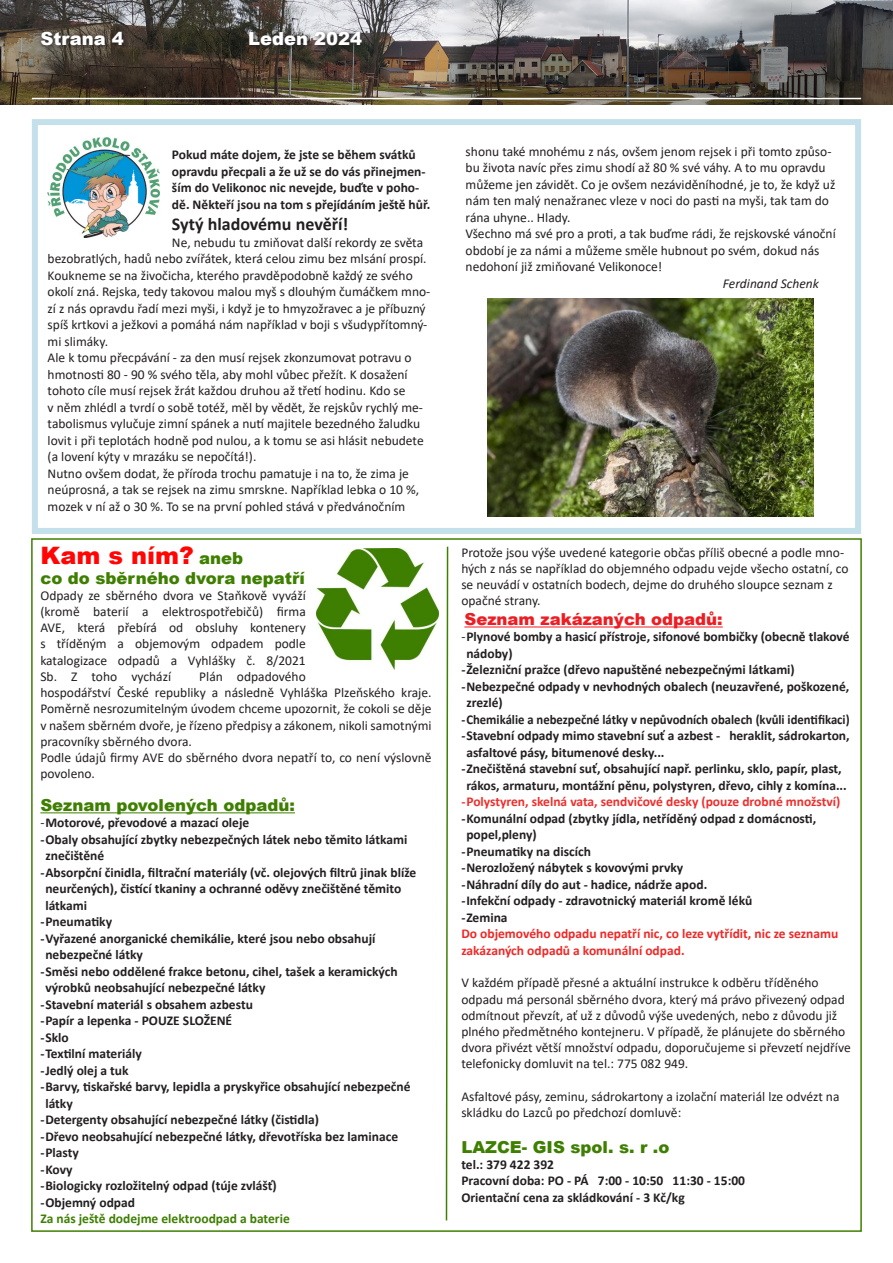
<style>
.page{position:relative;width:893px;height:1263px;background:#fff}
.page>*{position:absolute;margin:0;border:0;box-sizing:border-box;transform-origin:0 0}
.t1{font:900 24px "Arial";color:#ff0605}
.t2{font:700 18px "Calibri";color:#231f20}
.t3{font:900 18px "Arial";color:#fff}
.t4{font:900 16.5px "Arial";color:#3e7f01}
.t5{font:900 16.5px "Arial";color:#ee1d23}
.t6{font:13.5px/16.5px "Calibri";color:#231f20}
.t7{font:700 13.5px/16.5px "Calibri";color:#231f20}
.t8{font:700 13.5px/16.5px "Calibri";color:#ee2927}
.t9{font:700 13.5px "Calibri";color:#231f20;scale:.94 1}
.t10{font:700 13.5px "Calibri";color:#ee2e2c}
.t11{font:700 13.5px/16.5px "Calibri";color:#3d7f01}
.t12{font:italic 13.5px "Calibri";color:#231f20}
.s1{font-size:16.5px;color:#3e7f01}
.s2{font-weight:400}
.s3{color:#231f20}
</style>
<div class="page">
<img style="left:0;top:0;width:893px;height:105px">
<svg style="left:38px;top:29px;width:91px;height:22px;background:#4e463d"></svg>
<svg style="left:246px;top:29px;width:122px;height:22px;background:#52504d"></svg>
<hr style="left:32px;top:98px;width:829px;height:1px;background:#fff">
<hr style="left:40px;top:812px;width:255px;height:1px;background:#3e7f01">
<img style="left:316px;top:548px;width:122px;height:122px">
<hr style="left:464px;top:626px;width:259px;height:1px;background:#ee1d23">
<svg style="left:445px;top:546px;width:4px;height:675px"></svg>
<img style="left:47px;top:137px;width:112px;height:101px">
<div style="left:32px;top:119px;width:829px;height:415px;border:6px solid #c4e0ea"></div>
<img style="left:488px;top:299px;width:325px;height:218px">
<p class="t3" style="left:40px;top:25px;width:85px">Strana 4</p>
<p class="t3" style="left:248px;top:25px;width:116px">Leden 2024</p>
<p class="t7" style="left:172px;top:146px;width:260px">Pokud máte dojem, že jste se během svátků opravdu přecpali a že už se do vás přinejmen&shy;ším do Velikonoc nic nevejde, buďte v poho&shy;dě. Někteří jsou na tom s přejídáním ještě hůř.</p>
<p class="t2" style="left:172px;top:212px;width:178px">Sytý hladovému nevěří!</p>
<p class="t6" style="left:48px;top:234px;width:384px;text-indent:124px">Ne, nebudu tu zmiňovat další rekordy ze světa bezobratlých, hadů nebo zvířátek, která celou zimu bez mlsání prospí.<br>Koukneme se na živočicha, kterého pravděpodobně každý ze svého okolí zná. Rejska, tedy takovou malou myš s dlouhým čumáčkem mno&shy;zí z nás opravdu řadí mezi myši, i když je to hmyzožravec a je příbuzný spíš krtkovi a ježkovi a pomáhá nám například v boji s všudypřítomný&shy;mi slimáky.<br>Ale k tomu přecpávání - za den musí rejsek zkonzumovat potravu o hmotnosti 80 - 90 % svého těla, aby mohl vůbec přežít. K dosažení tohoto cíle musí rejsek žrát každou druhou až třetí hodinu. Kdo se<br>v něm zhlédl a tvrdí o sobě totéž, měl by vědět, že rejskův rychlý me&shy;tabolismus vylučuje zimní spánek a nutí majitele bezedného žaludku lovit i při teplotách hodně pod nulou, a k tomu se asi hlásit nebudete (a lovení kýty v mrazáku se nepočítá!).<br>Nutno ovšem dodat, že příroda trochu pamatuje i na to, že zima je neúprosná, a tak se rejsek na zimu smrskne. Například lebka o 10 %, mozek v ní až o 30 %. To se na první pohled stává v předvánočním</p>
<p class="t1" style="left:40px;top:538px;width:204px">Kam s ním? <span class="s1">aneb</span></p>
<p class="t4" style="left:40px;top:566px;width:266px">co do sběrného dvora nepatří</p>
<p class="t6" style="left:40px;top:587px;width:267px;text-align:justify">Odpady ze sběrného dvora ve Staňkově vyváží (kromě baterií a elektrospotřebičů) firma AVE, která přebírá od obsluhy kontenery s tříděným a objemovým odpadem podle katalogizace odpadů a Vyhlášky č. 8/2021<br>Sb. Z toho vychází</p>
<p class="t6" style="left:40px;top:668px;width:393px;text-indent:159px">Plán odpadového<br>hospodářství České republiky a následně Vyhláška Plzeňského kraje.<br>Poměrně nesrozumitelným úvodem chceme upozornit, že cokoli se děje v našem sběrném dvoře, je řízeno předpisy a zákonem, nikoli samotnými pracovníky sběrného dvora.</p>
<p class="t6" style="left:40px;top:749px;width:393px">Podle údajů firmy AVE do sběrného dvora nepatří to, co není výslovně povoleno.</p>
<p class="t4" style="left:40px;top:793px;width:256px">Seznam povolených odpadů:</p>
<p class="t7" style="left:40px;top:814px;width:210px"><span class="s2">-</span>Motorové, převodové a mazací oleje</p>
<p class="t7" style="left:45px;top:831px;width:363px;text-indent:-5px">-Obaly obsahující zbytky nebezpečných látek nebo těmito látkami znečištěné</p>
<p class="t7" style="left:45px;top:864px;width:372px;text-indent:-5px">-Absorpční činidla, filtrační materiály (vč. olejových filtrů jinak blíže neurčených), čistící tkaniny a ochranné oděvy znečištěné těmito látkami</p>
<p class="t7" style="left:40px;top:913px;width:73px">-Pneumatiky</p>
<p class="t7" style="left:45px;top:930px;width:332px;text-indent:-5px">-Vyřazené anorganické chemikálie, které jsou nebo obsahují nebezpečné látky</p>
<p class="t7" style="left:45px;top:963px;width:354px;text-indent:-5px">-Směsi nebo oddělené frakce betonu, cihel, tašek a keramických výrobků neobsahující nebezpečné látky</p>
<p class="t7" style="left:40px;top:996px;width:214px">-Stavební materiál s obsahem azbestu</p>
<p class="t7" style="left:40px;top:1012px;width:193px">-Papír a lepenka - POUZE SLOŽENÉ</p>
<p class="t7" style="left:40px;top:1029px;width:30px">-Sklo</p>
<p class="t7" style="left:40px;top:1045px;width:103px">-Textilní materiály</p>
<p class="t7" style="left:40px;top:1062px;width:90px">-Jedlý olej a tuk</p>
<p class="t7" style="left:45px;top:1078px;width:367px;text-indent:-5px">-Barvy, tiskařské barvy, lepidla a pryskyřice obsahující nebezpečné látky</p>
<p class="t7" style="left:40px;top:1111px;width:280px">-Detergenty obsahující nebezpečné látky (čistidla)</p>
<p class="t7" style="left:40px;top:1128px;width:359px">-Dřevo neobsahující nebezpečné látky, dřevotříska bez laminace</p>
<p class="t7" style="left:40px;top:1144px;width:40px">-Plasty</p>
<p class="t7" style="left:40px;top:1161px;width:34px">-Kovy</p>
<p class="t7" style="left:40px;top:1177px;width:238px">-Biologicky rozložitelný odpad (túje zvlášť)</p>
<p class="t11" style="left:40px;top:1194px;width:251px"><span class="s3">-Objemný odpad<br></span>Za nás ještě dodejme elektroodpad a baterie</p>
<p class="t6" style="left:466px;top:142px;width:372px">shonu také mnohému z nás, ovšem jenom rejsek i při tomto způso&shy;bu života navíc přes zimu shodí až 80 % své váhy. A to mu opravdu můžeme jen závidět. Co je ovšem nezáviděníhodné, je to, že když už nám ten malý nenažranec vleze v noci do pasti na myši, tak tam do rána uhyne.. Hlady.<br>Všechno má své pro a proti, a tak buďme rádi, že rejskovské vánoční období je za námi a můžeme směle hubnout po svém, dokud nás nedohoní již zmiňované Velikonoce!</p>
<p class="t12" style="left:723px;top:274px;width:98px">Ferdinand Schenk</p>
<p class="t6" style="left:461px;top:544px;width:389px">Protože jsou výše uvedené kategorie občas příliš obecné a podle mno&shy;hých z nás se například do objemného odpadu vejde všecho ostatní, co se neuvádí v ostatních bodech, dejme do druhého sloupce seznam z opačné strany.</p>
<p class="t5" style="left:464px;top:607px;width:260px">Seznam zakázaných odpadů:</p>
<p class="t7" style="left:466px;top:628px;width:385px;text-indent:-5px"><span class="s2">-</span>Plynové bomby a hasicí přístroje, sifonové bombičky (obecně tlakové nádoby)</p>
<p class="t7" style="left:461px;top:661px;width:335px">-Železniční pražce (dřevo napuštěné nebezpečnými látkami)</p>
<p class="t7" style="left:466px;top:678px;width:384px;text-indent:-5px">-Nebezpečné odpady v nevhodných obalech (neuzavřené, poškozené, zrezlé)</p>
<p class="t9" style="left:461px;top:710px;width:415px">-Chemikálie a nebezpečné látky v nepůvodních obalech (kvůli identifikaci)</p>
<p class="t7" style="left:461px;top:727px;width:390px">-Stavební odpady mimo stavební suť a azbest - heraklit, sádrokarton,</p>
<p class="t7" style="left:466px;top:744px;width:200px">asfaltové pásy, bitumenové desky...</p>
<p class="t7" style="left:461px;top:760px;width:387px;text-align:center">-Znečištěná stavební suť, obsahující např. perlinku, sklo, papír, plast, rákos, armaturu, montážní pěnu, polystyren, dřevo, cihly z komína...</p>
<p class="t10" style="left:461px;top:792px;width:380px">-Polystyren, skelná vata, sendvičové desky (pouze drobné množství)</p>
<p class="t7" style="left:461px;top:810px;width:356px">-Komunální odpad (zbytky jídla, netříděný odpad z domácnosti,</p>
<p class="t7" style="left:466px;top:826px;width:72px">popel,pleny)</p>
<p class="t7" style="left:461px;top:843px;width:131px">-Pneumatiky na discích</p>
<p class="t7" style="left:461px;top:859px;width:223px">-Nerozložený nábytek s kovovými prvky</p>
<p class="t7" style="left:461px;top:876px;width:247px">-Náhradní díly do aut - hadice, nádrže apod.</p>
<p class="t7" style="left:461px;top:892px;width:293px">-Infekční odpady - zdravotnický materiál kromě léků</p>
<p class="t8" style="left:461px;top:909px;width:378px"><span class="s3">-Zemina<br></span>Do objemového odpadu nepatří nic, co leze vytřídit, nic ze seznamu zakázaných odpadů a komunální odpad.</p>
<p class="t6" style="left:461px;top:974px;width:391px">V každém případě přesné a aktuální instrukce k odběru tříděného odpadu má personál sběrného dvora, který má právo přivezený odpad odmítnout převzít, ať už z důvodů výše uvedených, nebo z důvodu již plného předmětného kontejneru. V případě, že plánujete do sběrného dvora přivézt větší množství odpadu, doporučujeme si převzetí nejdříve telefonicky domluvit na tel.: 775 082 949.</p>
<p class="t6" style="left:461px;top:1088px;width:380px">Asfaltové pásy, zeminu, sádrokartony a izolační materiál lze odvézt na skládku do Lazců po předchozí domluvě:</p>
<p class="t4" style="left:461px;top:1135px;width:210px">LAZCE- GIS spol. s. r .o</p>
<p class="t7" style="left:461px;top:1156px;width:285px">tel.: 379 422 392<br>Pracovní doba: PO - PÁ 7:00 - 10:50 11:30 - 15:00</p>
<p class="t7" style="left:461px;top:1189px;width:225px">Orientační cena za skládkování - 3 Kč/kg</p>
</div>
